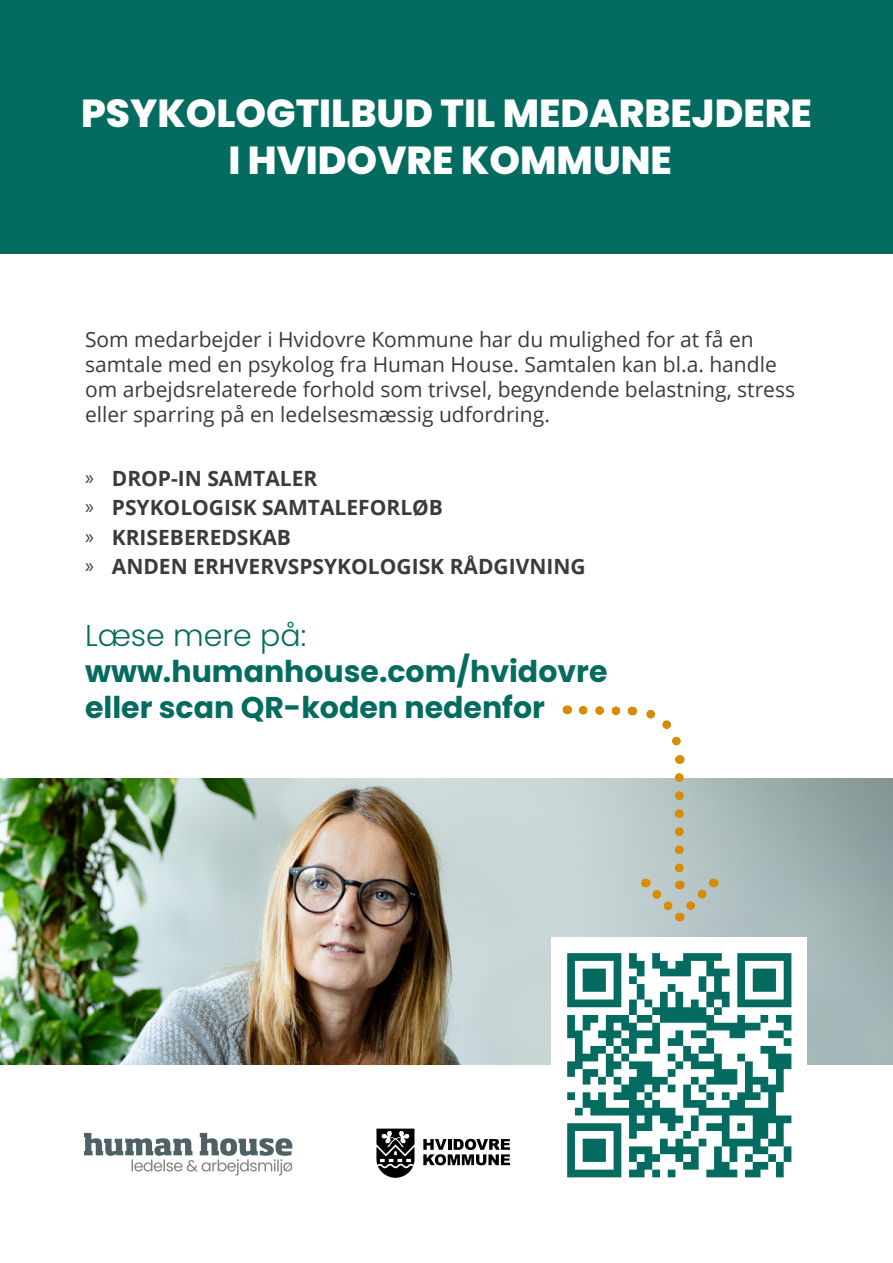
<style>
.page{position:relative;width:893px;height:1263px;background:#fff}
.page>*{position:absolute;margin:0;border:0;box-sizing:border-box;transform-origin:0 0}
.t1{font:800 39px/46.8px "Poppins";color:#fff;text-align:center}
.t2{font:700 30px/36px "Poppins";color:#046b60}
.t3{font:300 30px "Poppins";color:#046b60}
.t4{font:21px/25.2px "Open Sans";color:#3b3b3b}
.t5{font:700 21px/29.4px "Open Sans";color:#3b3b3b}
.s1{font-family:"Myriad Pro";font-weight:400}
</style>
<div class="page">
<div style="left:0;top:0;width:893px;height:254px;background:#046b60"></div>
<img style="left:0;top:778px;width:893px;height:286px">
<div style="left:552px;top:938px;width:255px;height:255px;background:#fff"></div>
<svg style="left:567px;top:953px;width:225px;height:225px"></svg>
<svg style="left:376px;top:1128px;width:38px;height:50px"></svg>
<svg style="left:423px;top:1139px;width:87px;height:26px"></svg>
<svg style="left:84px;top:1133px;width:208px;height:42px"></svg>
<svg style="left:528px;top:705px;width:208px;height:228px"></svg>
<h1 class="t1" style="left:81px;top:90px;width:732px">PSYKOLOGTILBUD TIL MEDARBEJDERE<br>I HVIDOVRE KOMMUNE</h1>
<p class="t4" style="left:85px;top:326px;width:711px">Som medarbejder i Hvidovre Kommune har du mulighed for at få en samtale med en psykolog fra Human House. Samtalen kan bl.a. handle om arbejdsrelaterede forhold som trivsel, begyndende belastning, stress eller sparring på en ledelsesmæssig udfordring.</p>
<p class="t5" style="left:85px;top:463px;width:502px"><span class="s1">»</span> DROP-IN SAMTALER<br><span class="s1">»</span> PSYKOLOGISK SAMTALEFORLØB<br><span class="s1">»</span> KRISEBEREDSKAB<br><span class="s1">»</span> ANDEN ERHVERVSPSYKOLOGISK RÅDGIVNING</p>
<h2 class="t3" style="left:85px;top:618px;width:223px">Læse mere på:</h2>
<h2 class="t2" style="left:85px;top:654px;width:524px">www.humanhouse.com/hvidovre eller scan QR-koden nedenfor</h2>
</div>
